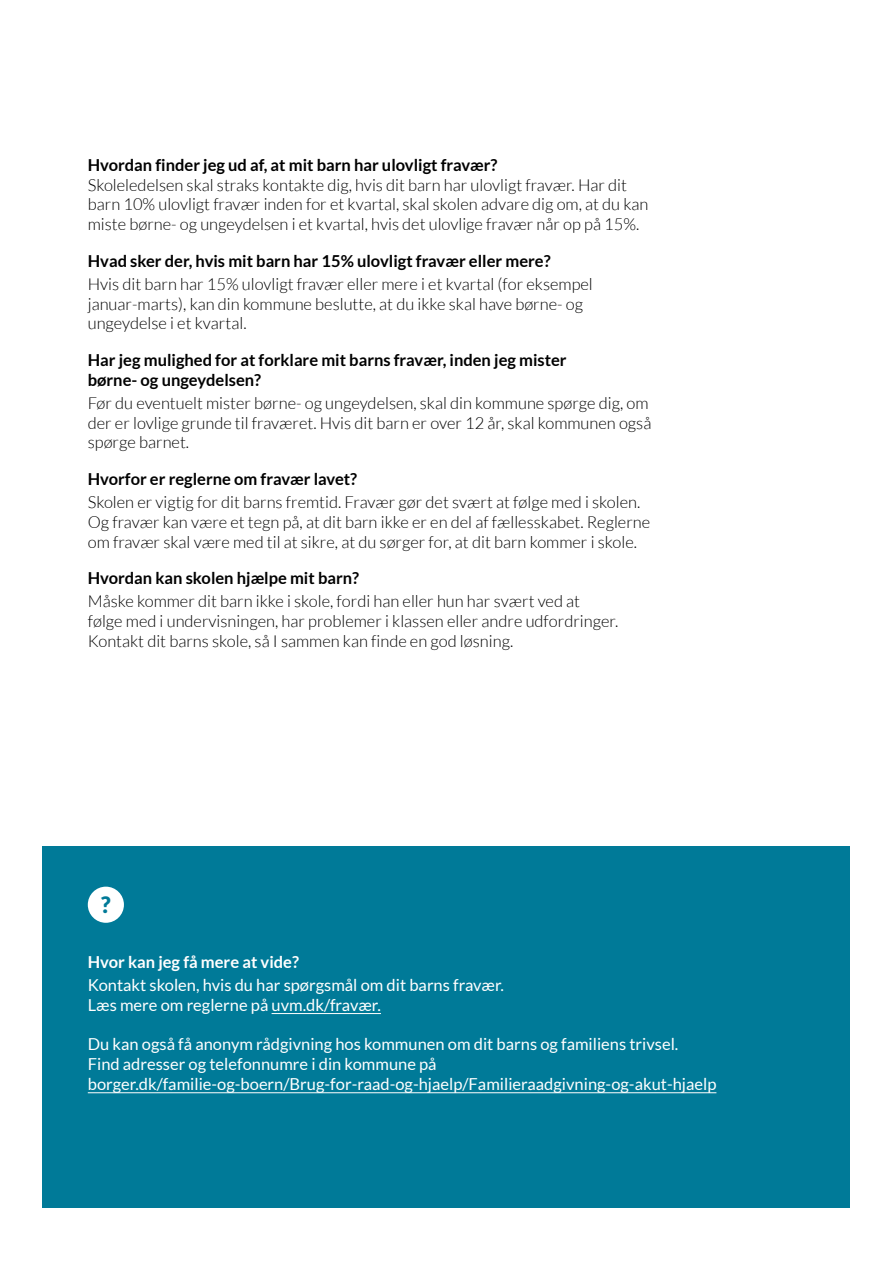
<style>
.page{position:relative;width:893px;height:1263px;background:#fff}
.page>*{position:absolute;margin:0;border:0;box-sizing:border-box;transform-origin:0 0}
.t1{font:900 22.5px "Lato";color:#007a98}
.P1{font:300 16.5px/19.8px "Lato";color:#000}
.P1-2{font:16.5px/19.8px "Lato";color:#fff}
.P1-3{font:700 16.5px/19.8px "Lato";color:#000}
.t2{font:700 16.5px "Lato";color:#fff}
</style>
<div class="page">
<div style="left:43px;top:846px;width:807px;height:362px;background:#007a98"></div>
<hr style="left:272px;top:1013px;width:109px;height:1px;background:#fff">
<hr style="left:88px;top:1092px;width:628px;height:1px;background:#fff">
<div style="left:88px;top:887px;width:36px;height:36px;background:#fff;border-radius:50%"></div>
<p class="P1-3" style="left:88px;top:155px;width:411px">Hvordan finder jeg ud af, at mit barn har ulovligt fravær?</p>
<p class="P1" style="left:88px;top:175px;width:562px">Skoleledelsen skal straks kontakte dig, hvis dit barn har ulovligt fravær. Har dit barn 10% ulovligt fravær inden for et kvartal, skal skolen advare dig om, at du kan miste børne- og ungeydelsen i et kvartal, hvis det ulovlige fravær når op på 15%.</p>
<h4 class="P1-3" style="left:88px;top:251px;width:464px">Hvad sker der, hvis mit barn har 15% ulovligt fravær eller mere?</h4>
<p class="P1" style="left:88px;top:274px;width:507px">Hvis dit barn har 15% ulovligt fravær eller mere i et kvartal (for eksempel januar-marts), kan din kommune beslutte, at du ikke skal have børne- og ungeydelse i et kvartal.</p>
<h4 class="P1-3" style="left:88px;top:350px;width:480px">Har jeg mulighed for at forklare mit barns fravær, inden jeg mister børne- og ungeydelsen?</h4>
<p class="P1" style="left:88px;top:393px;width:565px">Før du eventuelt mister børne- og ungeydelsen, skal din kommune spørge dig, om der er lovlige grunde til fraværet. Hvis dit barn er over 12 år, skal kommunen også spørge barnet.</p>
<h4 class="P1-3" style="left:88px;top:469px;width:271px">Hvorfor er reglerne om fravær lavet?</h4>
<p class="P1" style="left:88px;top:492px;width:564px">Skolen er vigtig for dit barns fremtid. Fravær gør det svært at følge med i skolen.<br>Og fravær kan være et tegn på, at dit barn ikke er en del af fællesskabet. Reglerne om fravær skal være med til at sikre, at du sørger for, at dit barn kommer i skole.</p>
<h4 class="P1-3" style="left:88px;top:568px;width:273px">Hvordan kan skolen hjælpe mit barn?</h4>
<p class="P1" style="left:88px;top:591px;width:532px">Måske kommer dit barn ikke i skole, fordi han eller hun har svært ved at følge med i undervisningen, har problemer i klassen eller andre udfordringer.<br>Kontakt dit barns skole, så I sammen kan finde en god løsning.</p>
<h1 class="t1" style="left:101px;top:891px;width:11px">?</h1>
<h4 class="t2" style="left:88px;top:952px;width:213px">Hvor kan jeg få mere at vide?</h4>
<p class="P1-2" style="left:88px;top:975px;width:418px">Kontakt skolen, hvis du har spørgsmål om dit barns fravær.<br>Læs mere om reglerne på uvm.dk/fravær.</p>
<p class="P1-2" style="left:88px;top:1034px;width:592px">Du kan også få anonym rådgivning hos kommunen om dit barns og familiens trivsel.<br>Find adresser og telefonnumre i din kommune på</p>
<p class="P1-2" style="left:88px;top:1074px;width:630px">borger.dk/familie-og-boern/Brug-for-raad-og-hjaelp/Familieraadgivning-og-akut-hjaelp</p>
</div>
